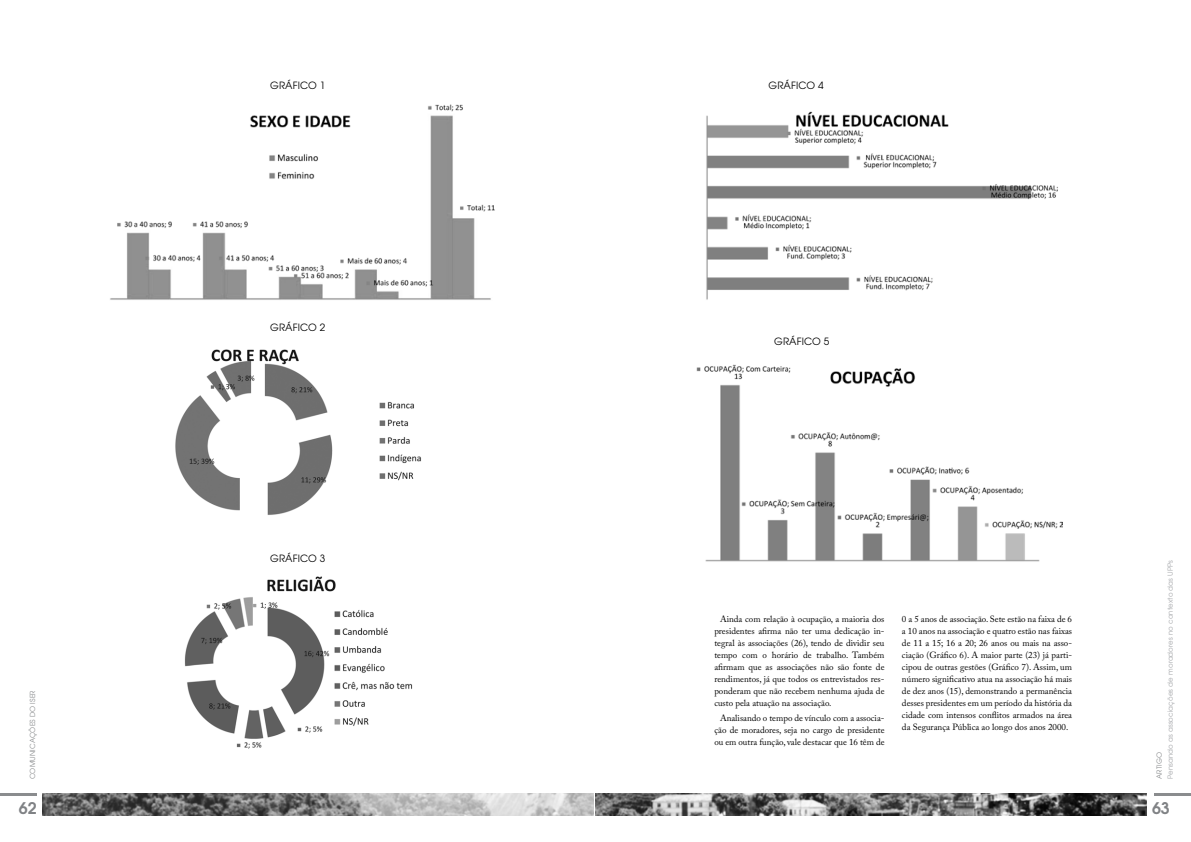
<style>
.page{position:relative;width:1191px;height:842px;background:#fff}
.page>*{position:absolute;margin:0;border:0;box-sizing:border-box;transform-origin:0 0}
.t1{font:700 16px "Te X Gyre Adventor";color:#808285}
.t2{font:10px "Te X Gyre Adventor";letter-spacing:.015em;color:#000}
.t3{font:9px/12px "Adobe Caslon Pro";color:#000;text-align:justify}
.t4{font:7px "Te X Gyre Adventor";letter-spacing:.02em;color:#a7a9ac}
.t5{font:7px "Te X Gyre Adventor";letter-spacing:.015em;color:#8a8c8e}
</style>
<div class="page">
<hr style="left:0;top:793px;width:37px;height:2px;background:#8a8c8e">
<hr style="left:1154px;top:793px;width:37px;height:2px;background:#8a8c8e">
<img style="left:595px;top:793px;width:551px;height:22px">
<img style="left:43px;top:793px;width:550px;height:22px">
<img style="left:110px;top:104px;width:385px;height:196px">
<img style="left:175px;top:349px;width:246px;height:166px">
<img style="left:184px;top:576px;width:229px;height:173px">
<img style="left:706px;top:111px;width:352px;height:189px">
<img style="left:696px;top:364px;width:367px;height:198px">
<p class="t5" style="left:27px;top:779px;width:90px;rotate:-90deg">COMUNICAÇÕES DO ISER</p>
<p class="t2" style="left:270px;top:78px;width:57px">GRÁFICO 1</p>
<p class="t2" style="left:270px;top:320px;width:57px">GRÁFICO 2</p>
<p class="t2" style="left:270px;top:551px;width:57px">GRÁFICO 3</p>
<p class="t2" style="left:768px;top:78px;width:57px">GRÁFICO 4</p>
<p class="t2" style="left:774px;top:334px;width:57px">GRÁFICO 5</p>
<p class="t3" style="left:714px;top:613px;width:172px;text-indent:6px">Ainda com relação à ocupação, a maioria dos presidentes afirma não ter uma dedicação in&shy;tegral às associações (26), tendo de dividir seu tempo com o horário de trabalho. Também afirmam que as associações não são fonte de rendimentos, já que todos os entrevistados res&shy;ponderam que não recebem nenhuma ajuda de custo pela atuação na associação.</p>
<p class="t3" style="left:714px;top:712px;width:172px;text-indent:6px">Analisando o tempo de vínculo com a associa&shy;ção de moradores, seja no cargo de presidente ou em outra função, vale destacar que 16 têm de</p>
<p class="t3" style="left:902px;top:613px;width:172px">0 a 5 anos de associação. Sete estão na faixa de 6 a 10 anos na associação e quatro estão nas faixas de 11 a 15; 16 a 20; 26 anos ou mais na asso&shy;ciação (Gráfico 6). A maior parte (23) já parti&shy;cipou de outras gestões (Gráfico 7). Assim, um número significativo atua na associação há mais de dez anos (15), demonstrando a permanência desses presidentes em um período da história da cidade com intensos conflitos armados na área da Segurança Pública ao longo dos anos 2000.</p>
<p class="t4" style="left:1164px;top:779px;width:221px;rotate:-90deg">PENSANDO AS ASSOCIAÇÕES DE MORADORES NO CONTEXTO DAS UPPS</p>
<p class="t5" style="left:1153px;top:779px;width:29px;rotate:-90deg">ARTIGO</p>
<h1 class="t1" style="left:19px;top:794px;width:19px">62</h1>
<h1 class="t1" style="left:1152px;top:794px;width:19px">63</h1>
</div>
